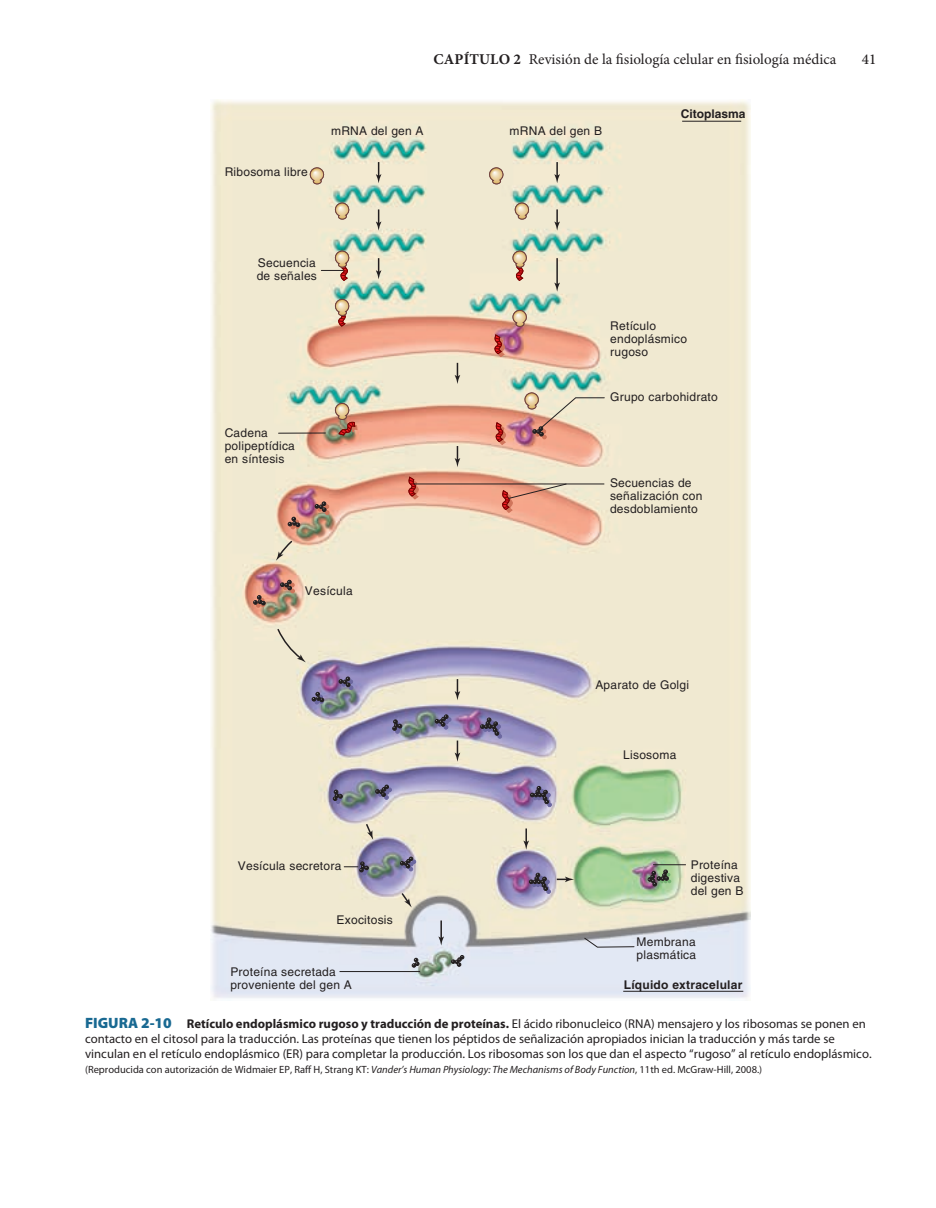
<style>
.page{position:relative;width:936px;height:1208px;background:#fff}
.page>*{position:absolute;margin:0;border:0;box-sizing:border-box;transform-origin:0 0}
.t1{font:15px "Minion Pro";color:#231f20}
.t2{font:500 15px "Minion Pro";color:#231f20}
.t3{font:12.75px/15px "Myriad Pro";color:#231f20}
.t4{font:12px/12.9px "Helvetica LT Std";letter-spacing:.02em;color:#231f20}
.t5{font:700 12px "Helvetica LT Std";letter-spacing:.02em;color:#231f20}
.t6{font:700 12px "Helvetica LT Std";color:#231f20}
.t7{font:10.5px "Myriad Pro";color:#231f20}
.s1{font-weight:700}
.s2{font-weight:900;font-size:15px;color:#196992}
.s3{font-style:italic}
</style>
<div class="page">
<img style="left:210px;top:100px;width:540px;height:899px">
<svg style="left:451px;top:955px;width:13px;height:11px"></svg>
<svg style="left:412px;top:958px;width:7px;height:9px"></svg>
<svg style="left:315px;top:502px;width:14px;height:13px"></svg>
<svg style="left:288px;top:517px;width:12px;height:12px"></svg>
<svg style="left:253px;top:595px;width:12px;height:12px"></svg>
<svg style="left:280px;top:580px;width:15px;height:13px"></svg>
<svg style="left:312px;top:692px;width:12px;height:12px"></svg>
<svg style="left:339px;top:677px;width:14px;height:13px"></svg>
<svg style="left:392px;top:719px;width:10px;height:15px"></svg>
<svg style="left:435px;top:714px;width:18px;height:16px"></svg>
<svg style="left:480px;top:718px;width:25px;height:21px"></svg>
<svg style="left:530px;top:786px;width:25px;height:21px"></svg>
<svg style="left:375px;top:785px;width:18px;height:15px"></svg>
<svg style="left:333px;top:790px;width:9px;height:14px"></svg>
<svg style="left:400px;top:857px;width:18px;height:14px"></svg>
<svg style="left:647px;top:869px;width:24px;height:17px"></svg>
<svg style="left:495px;top:422px;width:12px;height:24px"></svg>
<svg style="left:494px;top:334px;width:11px;height:24px"></svg>
<svg style="left:408px;top:476px;width:11px;height:24px"></svg>
<svg style="left:309px;top:166px;width:16px;height:18px"></svg>
<svg style="left:488px;top:166px;width:16px;height:18px"></svg>
<svg style="left:334px;top:202px;width:16px;height:18px"></svg>
<svg style="left:514px;top:202px;width:16px;height:18px"></svg>
<svg style="left:511px;top:250px;width:16px;height:32px"></svg>
<svg style="left:511px;top:309px;width:16px;height:18px"></svg>
<svg style="left:334px;top:298px;width:16px;height:29px"></svg>
<svg style="left:334px;top:402px;width:24px;height:40px"></svg>
<hr style="left:682px;top:121px;width:59px;height:1px;background:#231f20">
<hr style="left:623px;top:991px;width:120px;height:1px;background:#231f20">
<svg style="left:376px;top:162px;width:5px;height:21px"></svg>
<svg style="left:376px;top:209px;width:5px;height:22px"></svg>
<svg style="left:376px;top:258px;width:5px;height:21px"></svg>
<hr style="left:556px;top:258px;width:2px;height:27px;background:#231f20">
<svg style="left:554px;top:282px;width:6px;height:10px"></svg>
<svg style="left:554px;top:162px;width:6px;height:21px"></svg>
<svg style="left:554px;top:209px;width:6px;height:22px"></svg>
<svg style="left:454px;top:363px;width:6px;height:21px"></svg>
<svg style="left:454px;top:446px;width:6px;height:21px"></svg>
<svg style="left:454px;top:679px;width:6px;height:21px"></svg>
<svg style="left:454px;top:740px;width:6px;height:21px"></svg>
<svg style="left:400px;top:891px;width:11px;height:16px"></svg>
<svg style="left:364px;top:822px;width:9px;height:18px"></svg>
<svg style="left:523px;top:828px;width:6px;height:21px"></svg>
<svg style="left:529px;top:873px;width:45px;height:21px"></svg>
<svg style="left:438px;top:920px;width:6px;height:25px"></svg>
<svg style="left:344px;top:861px;width:24px;height:14px"></svg>
<svg style="left:583px;top:937px;width:51px;height:11px"></svg>
<hr style="left:413px;top:483px;width:191px;height:1px;background:#231f20">
<svg style="left:321px;top:250px;width:29px;height:32px"></svg>
<hr style="left:278px;top:432px;width:47px;height:1px;background:#231f20">
<svg style="left:276px;top:539px;width:17px;height:21px"></svg>
<svg style="left:276px;top:627px;width:30px;height:35px"></svg>
<svg style="left:523px;top:391px;width:82px;height:48px;background:#e1c3ad"></svg>
<svg style="left:502px;top:483px;width:65px;height:31px;background:#dd967f"></svg>
<hr style="left:339px;top:971px;width:81px;height:1px;background:#231f20">
<hr style="left:653px;top:864px;width:32px;height:1px;background:#231f20">
<p class="t1" style="left:433px;top:53px;width:404px"><span class="s1">CAPÍTULO 2</span> Revisión de la fisiología celular en fisiología médica</p>
<p class="t2" style="left:861px;top:53px;width:16px">41</p>
<p class="t4" style="left:225px;top:166px;width:85px">Ribosoma libre</p>
<p class="t4" style="left:331px;top:126px;width:94px">mRNA del gen A</p>
<p class="t4" style="left:509px;top:126px;width:94px">mRNA del gen B</p>
<p class="t6" style="left:680px;top:106px;width:66px">Citoplasma</p>
<p class="t4" style="left:257px;top:257px;width:62px">Secuencia de señales</p>
<p class="t4" style="left:225px;top:427px;width:72px">Cadena polipeptídica en síntesis</p>
<p class="t4" style="left:305px;top:585px;width:49px">Vesícula</p>
<p class="t4" style="left:610px;top:321px;width:78px">Retículo endoplásmico rugoso</p>
<p class="t4" style="left:610px;top:392px;width:109px">Grupo carbohidrato</p>
<p class="t4" style="left:610px;top:477px;width:94px">Secuencias de señalización con desdoblamiento</p>
<p class="t4" style="left:595px;top:679px;width:95px">Aparato de Golgi</p>
<p class="t4" style="left:238px;top:860px;width:105px">Vesícula secretora</p>
<p class="t4" style="left:336px;top:914px;width:58px">Exocitosis</p>
<p class="t4" style="left:623px;top:748px;width:55px">Lisosoma</p>
<p class="t4" style="left:690px;top:859px;width:54px">Proteína digestiva del gen B</p>
<p class="t4" style="left:636px;top:936px;width:61px">Membrana plasmática</p>
<p class="t4" style="left:230px;top:965px;width:123px">Proteína secretada proveniente del gen A</p>
<p class="t3" style="left:85px;top:1017px;width:788px"><span class="s2">FIGURA 2-10</span> <span class="s1">Retículo endoplásmico rugoso y traducción de proteínas.</span> El ácido ribonucleico (RNA) mensajero y los ribosomas se ponen en contacto en el citosol para la traducción. Las proteínas que tienen los péptidos de señalización apropiados inician la traducción y más tarde se vinculan en el retículo endoplásmico (ER) para completar la producción. Los ribosomas son los que dan el aspecto “rugoso” al retículo endoplásmico.</p>
<p class="t7" style="left:85px;top:1066px;width:678px">(Reproducida con autorización de Widmaier EP, Raff H, Strang KT: <span class="s3">Vander’s Human Physiology: The Mechanisms of Body Function</span>, 11th ed. McGraw-Hill, 2008.)</p>
<p class="t5" style="left:623px;top:978px;width:120px">Líquido extracelular</p>
</div>
